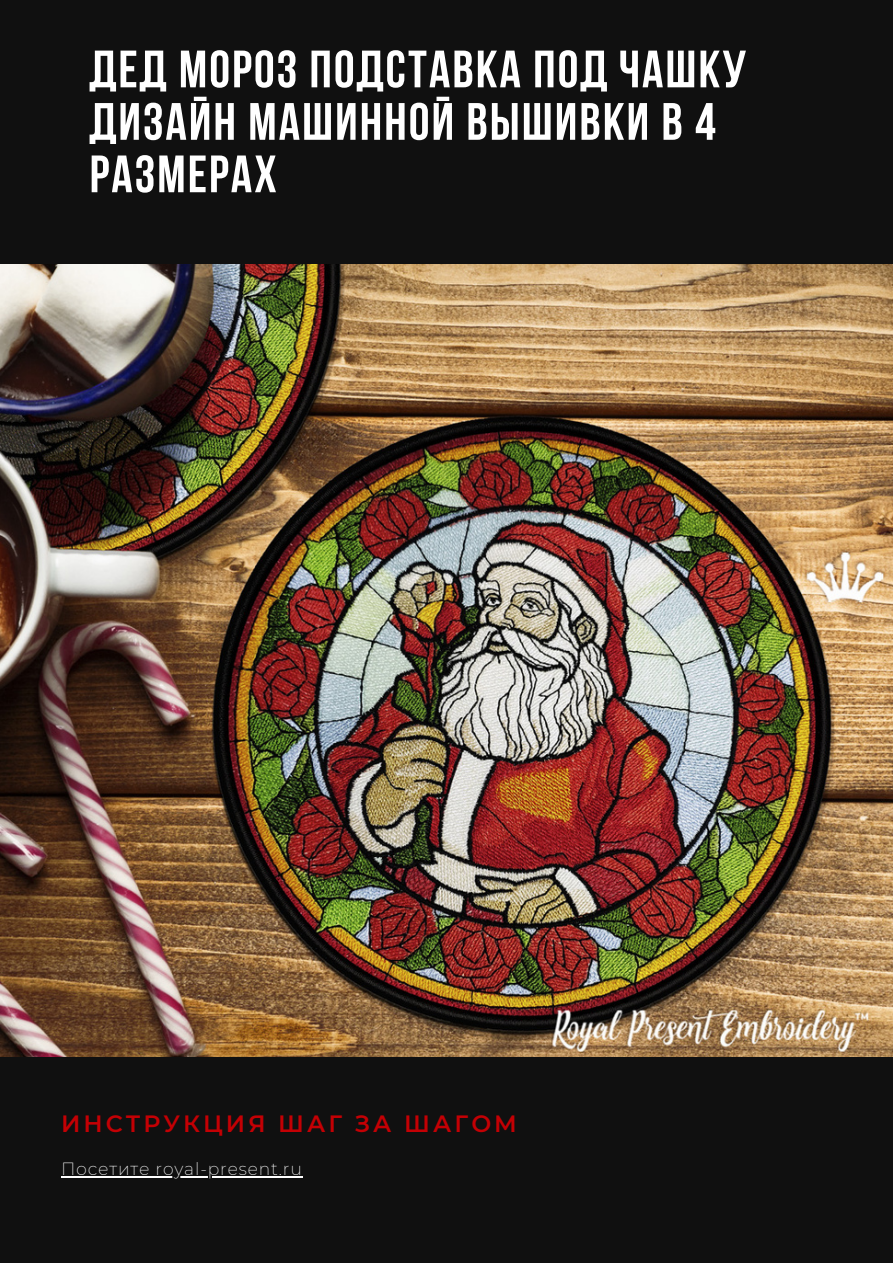
<style>
.page{position:relative;width:893px;height:1264px;background:#fff}
.page>*{position:absolute;margin:0;border:0;box-sizing:border-box;transform-origin:0 0}
.t1{font:52.5px/52.5px "Bebas Neue Cyrillic";letter-spacing:.04em;color:#fff}
.t2{font:600 23.55px "Montserrat";letter-spacing:.13em;color:#c40004}
.t3{font:200 17.25px "Montserrat";letter-spacing:.05em;color:#fff}
</style>
<div class="page">
<img style="left:0;top:263px;width:892px;height:794px">
<div style="left:0;top:1057px;width:892px;height:205px;background:#101010"></div>
<hr style="left:61px;top:1176px;width:242px;height:1px;background:#fff">
<div style="left:0;top:0;width:892px;height:263px;background:#101010"></div>
<p class="t1" style="left:89px;top:48px;width:658px">ДЕД МОРОЗ ПОДСТАВКА ПОД ЧАШКУ<br>ДИЗАЙН МАШИННОЙ ВЫШИВКИ В 4<br>РАЗМЕРАХ</p>
<p class="t2" style="left:61px;top:1109px;width:457px">ИНСТРУКЦИЯ ШАГ ЗА ШАГОМ</p>
<p class="t3" style="left:61px;top:1158px;width:242px">Посетите royal-present.ru</p>
</div>
